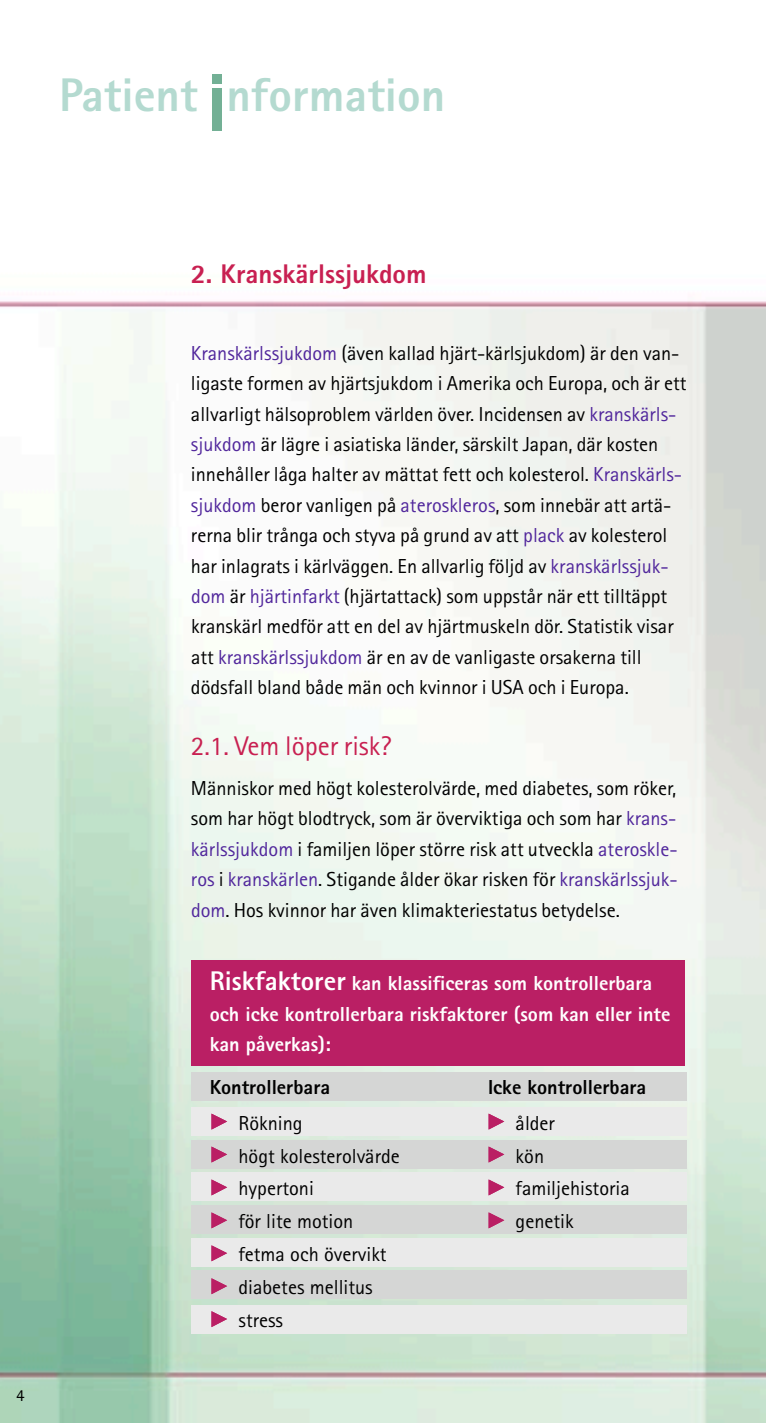
<style>
.page{position:relative;width:766px;height:1423px;background:#fff}
.page>*{position:absolute;margin:0;border:0;box-sizing:border-box;transform-origin:0 0}
.t1{font:800 47.25px "Rotis Sans Serif";color:#b4dad0}
.t2{font:800 27px "Rotis Sans Serif";color:#c82051}
.t3{font:27px "Rotis Sans Serif";color:#c82051}
.t4{font:20.25px/30.4px "Rotis Sans Serif";color:#000}
.t5{font:800 20.25px/30.4px "Rotis Sans Serif";color:#fff}
.t6{font:800 20.25px "Rotis Sans Serif";color:#000}
.t7{font:16.88px "Rotis Sans Serif";color:#000}
.s1{color:#51279c}
.s2{font-size:27px}
</style>
<div class="page">
<img style="left:0;top:83px;width:765px;height:1339px">
<div style="left:191px;top:960px;width:493px;height:105px;background:#ba1f64"></div>
<div style="left:191px;top:1107px;width:495px;height:28px;background:#eaeaea"></div>
<div style="left:191px;top:1139px;width:495px;height:29px;background:#d5d6d5"></div>
<div style="left:191px;top:1072px;width:495px;height:29px;background:#d5d6d5"></div>
<div style="left:191px;top:1172px;width:495px;height:29px;background:#eaeaea"></div>
<div style="left:191px;top:1205px;width:495px;height:28px;background:#d5d6d5"></div>
<div style="left:191px;top:1237px;width:495px;height:29px;background:#eaeaea"></div>
<div style="left:191px;top:1304px;width:495px;height:29px;background:#eaeaea"></div>
<div style="left:191px;top:1270px;width:495px;height:28px;background:#d5d6d5"></div>
<svg style="left:211px;top:1113px;width:16px;height:16px"></svg>
<svg style="left:211px;top:1146px;width:16px;height:16px"></svg>
<svg style="left:211px;top:1179px;width:16px;height:16px"></svg>
<svg style="left:211px;top:1212px;width:16px;height:16px"></svg>
<svg style="left:211px;top:1245px;width:16px;height:16px"></svg>
<svg style="left:211px;top:1278px;width:16px;height:16px"></svg>
<svg style="left:211px;top:1311px;width:16px;height:15px"></svg>
<svg style="left:488px;top:1212px;width:16px;height:16px"></svg>
<svg style="left:488px;top:1179px;width:16px;height:16px"></svg>
<svg style="left:488px;top:1146px;width:16px;height:16px"></svg>
<svg style="left:488px;top:1113px;width:16px;height:16px"></svg>
<div style="left:212px;top:88px;width:10px;height:43px;background:#73b095"></div>
<div style="left:212px;top:74px;width:10px;height:9px;background:#73b095"></div>
<h1 class="t1" style="left:59px;top:78px;width:387px">Patient information</h1>
<p class="t7" style="left:16px;top:1389px;width:10px">4</p>
<h2 class="t2" style="left:191px;top:264px;width:237px">2. Kranskärlssjukdom</h2>
<p class="t4" style="left:191px;top:340px;width:497px"><span class="s1">Kranskärlssjukdom</span> (även kallad hjärt-kärlsjukdom) är den van&shy;ligaste formen av hjärtsjukdom i Amerika och Europa, och är ett allvarligt hälsoproblem världen över. Incidensen av <span class="s1">krans kärls - sjukdom</span> är lägre i asiatiska länder, särskilt Japan, där kosten innehåller låga halter av mättat fett och kolesterol. <span class="s1">Krans kärls - sjukdom</span> beror vanligen på <span class="s1">ateroskleros</span>, som innebär att artä&shy;rerna blir trånga och styva på grund av att <span class="s1">plack</span> av koles terol har inlagrats i kärlväggen. En allvarlig följd av <span class="s1">krans kärls sjuk - dom</span> är <span class="s1">hjärtinfarkt</span> (hjärtattack) som uppstår när ett tilltäppt kranskärl medför att en del av hjärtmuskeln dör. Statistik visar att <span class="s1">kranskärlssjukdom</span> är en av de vanligaste orsakerna till dödsfall bland både män och kvinnor i USA och i Europa.</p>
<h2 class="t3" style="left:191px;top:736px;width:202px">2.1. Vem löper risk?</h2>
<p class="t4" style="left:191px;top:775px;width:488px;text-align:justify">Människor med högt kolesterolvärde, med diabetes, som röker, som har högt blodtryck, som är överviktiga och som har <span class="s1">krans - kärlssjukdom</span> i familjen löper större risk att utveckla <span class="s1">ateroskle&shy;ros</span> i <span class="s1">kranskärlen</span>. Stigande ålder ökar risken för <span class="s1">kranskärlssjuk&shy;dom</span>. Hos kvinnor har även klimakteriestatus betydelse.</p>
<p class="t5" style="left:210px;top:970px;width:462px"><span class="s2">Riskfaktorer</span> kan klassificeras som kontrollerbara och icke kontrollerbara riskfaktorer (som kan eller inte kan påverkas):</p>
<p class="t6" style="left:210px;top:1079px;width:122px">Kontrollerbara</p>
<p class="t6" style="left:488px;top:1079px;width:160px">Icke kontrollerbara</p>
<p class="t4" style="left:238px;top:1108px;width:163px;line-height:32.9px">Rökning<br>högt kolesterolvärde hypertoni<br>för lite motion fetma och övervikt diabetes mellitus stress</p>
<p class="t4" style="left:515px;top:1108px;width:116px;line-height:32.9px">ålder<br>kön familjehistoria genetik</p>
</div>
